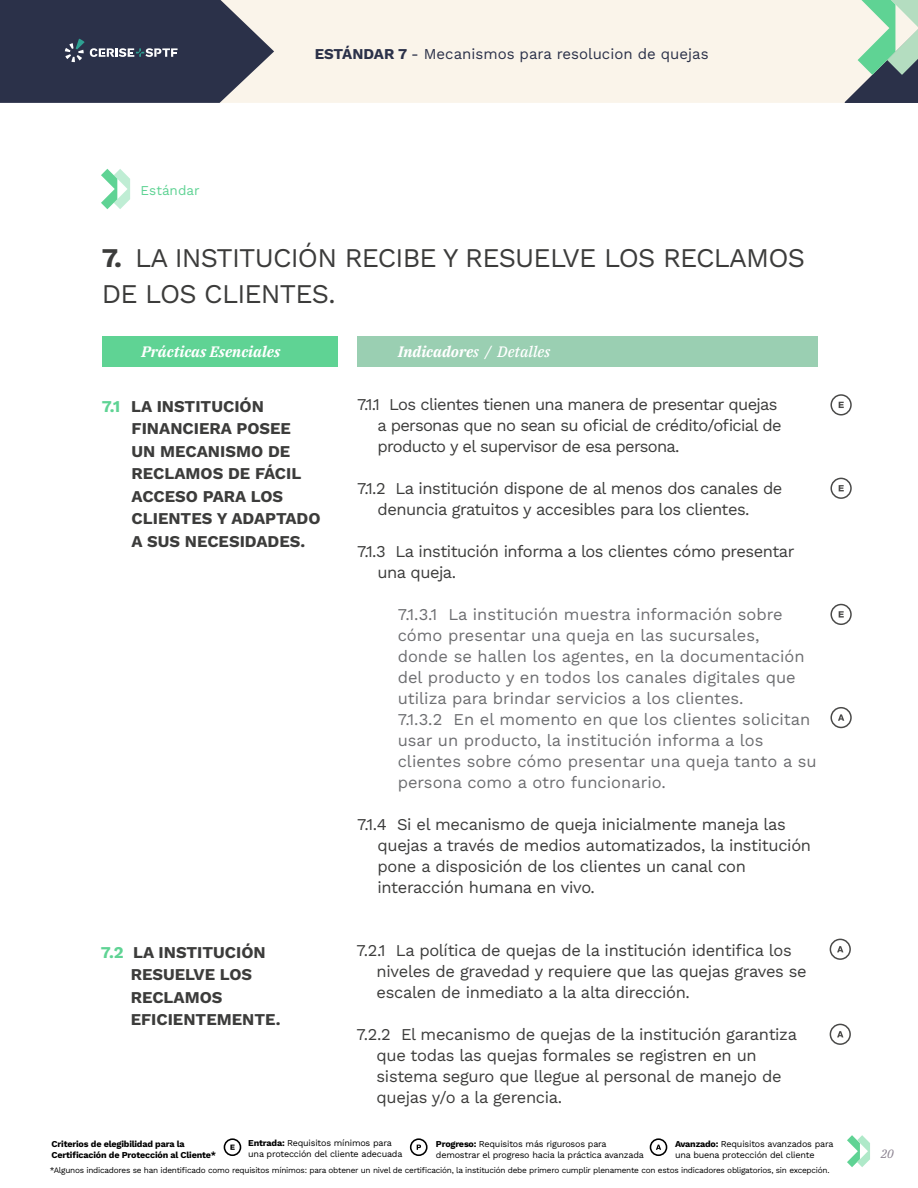
<style>
.page{position:relative;width:918px;height:1188px;background:#fff}
.page>*{position:absolute;margin:0;border:0;box-sizing:border-box;transform-origin:0 0}
.t1{font:27px/36px "Work Sans";letter-spacing:-.03em;color:#3c3c3b}
.t2{font:16.5px/21px "Work Sans";letter-spacing:-.02em;color:#3c3c3b}
.t3{font:16.5px/21px "Work Sans";color:#6d6e71}
.t4{font:700 16.5px/22.5px "Work Sans";color:#3c3c3b}
.t5{font:16.5px/21px "Work Sans";letter-spacing:-.04em;color:#3c3c3b}
.t6{font:15px "Work Sans";color:#2b3149}
.t7{font:italic 700 15px "IBM Plex Serif";color:#fff}
.t8{font:13.5px "Work Sans";color:#5fd394}
.t9{font:italic 12px "IBM Plex Serif Text";color:#8d8492}
.t10{font:9px/10.8px "Work Sans";letter-spacing:-.02em;color:#000}
.t11{font:700 9px/10.8px "Work Sans";letter-spacing:-.02em;color:#000}
.t12{font:8.25px "Work Sans";letter-spacing:-.03em;color:#000}
.s1{font-weight:700}
.s2{font-weight:500}
.s3{color:#5fd394}
</style>
<div class="page">
<div style="left:274px;top:0;width:553px;height:103px;background:#faf4ea"></div>
<svg style="left:827px;top:0;width:91px;height:103px"></svg>
<svg style="left:0;top:0;width:274px;height:103px"></svg>
<svg style="left:847px;top:1135px;width:23px;height:32px"></svg>
<div style="left:224px;top:1138px;width:17px;height:18px;border:2px solid #000;border-radius:50%"></div>
<svg style="left:230px;top:1145px;width:5px;height:5px"></svg>
<svg style="left:411px;top:1139px;width:16px;height:16px"></svg>
<div style="left:410px;top:1138px;width:18px;height:18px;border:2px solid #000;border-radius:50%"></div>
<svg style="left:417px;top:1145px;width:4px;height:5px"></svg>
<div style="left:650px;top:1138px;width:17px;height:18px;border:2px solid #000;border-radius:50%"></div>
<svg style="left:656px;top:1145px;width:5px;height:5px"></svg>
<svg style="left:831px;top:395px;width:20px;height:20px"></svg>
<div style="left:830px;top:394px;width:22px;height:22px;border:2px solid #4a4a49;border-radius:50%"></div>
<svg style="left:839px;top:402px;width:5px;height:6px"></svg>
<svg style="left:831px;top:478px;width:20px;height:20px"></svg>
<div style="left:830px;top:478px;width:22px;height:21px;border:2px solid #4a4a49;border-radius:50%"></div>
<svg style="left:839px;top:485px;width:5px;height:6px"></svg>
<div style="left:830px;top:604px;width:22px;height:21px;border:2px solid #4a4a49;border-radius:50%"></div>
<svg style="left:839px;top:611px;width:5px;height:7px"></svg>
<div style="left:830px;top:707px;width:22px;height:21px;border:2px solid #4a4a49;border-radius:50%"></div>
<svg style="left:838px;top:714px;width:6px;height:7px"></svg>
<div style="left:830px;top:939px;width:21px;height:21px;border:2px solid #4a4a49;border-radius:50%"></div>
<svg style="left:837px;top:946px;width:6px;height:6px"></svg>
<div style="left:830px;top:1024px;width:21px;height:21px;border:2px solid #4a4a49;border-radius:50%"></div>
<svg style="left:837px;top:1031px;width:6px;height:6px"></svg>
<svg style="left:101px;top:169px;width:29px;height:40px"></svg>
<div style="left:357px;top:337px;width:461px;height:30px;background:#9acfb2"></div>
<div style="left:103px;top:337px;width:235px;height:30px;background:#5fd394"></div>
<p class="t6" style="left:315px;top:42px;width:395px"><span class="s1">ESTÁNDAR 7</span> - Mecanismos para resolucion de quejas</p>
<p class="t8" style="left:141px;top:180px;width:60px">Estándar</p>
<h1 class="t1" style="left:102px;top:239px;width:705px"><span class="s1">7.</span> LA INSTITUCIÓN RECIBE Y RESUELVE LOS RECLAMOS<br>DE LOS CLIENTES.</h1>
<p class="t7" style="left:141px;top:340px;width:140px">Prácticas Esenciales</p>
<p class="t7" style="left:398px;top:340px;width:154px">Indicadore<span class="s2">s / Detalles</span></p>
<p class="t4" style="left:132px;top:394px;width:191px;text-indent:-30px"><span class="s3">7.1</span> LA INSTITUCIÓN<br>FINANCIERA POSEE<br>UN MECANISMO DE<br>RECLAMOS DE FÁCIL<br>ACCESO PARA LOS<br>CLIENTES Y ADAPTADO<br>A SUS NECESIDADES.</p>
<p class="t4" style="left:131px;top:940px;width:151px;text-indent:-30px"><span class="s3">7.2</span> LA INSTITUCIÓN<br>RESUELVE LOS<br>RECLAMOS<br>EFICIENTEMENTE.</p>
<p class="t5" style="left:378px;top:393px;width:406px;text-indent:-20px">7.1.1 Los clientes tienen una manera de presentar quejas a personas que no sean su oficial de crédito/oficial de producto y el supervisor de esa persona.</p>
<p class="t2" style="left:378px;top:477px;width:406px;text-indent:-20px">7.1.2 La institución dispone de al menos dos canales de denuncia gratuitos y accesibles para los clientes.</p>
<p class="t2" style="left:378px;top:540px;width:418px;text-indent:-20px">7.1.3 La institución informa a los clientes cómo presentar una queja.</p>
<p class="t3" style="left:398px;top:603px;width:420px">7.1.3.1 La institución muestra información sobre cómo presentar una queja en las sucursales,<br>donde se hallen los agentes, en la documentación del producto y en todos los canales digitales que utiliza para brindar servicios a los clientes.<br>7.1.3.2 En el momento en que los clientes solicitan usar un producto, la institución informa a los clientes sobre cómo presentar una queja tanto a su persona como a otro funcionario.</p>
<p class="t2" style="left:377px;top:813px;width:435px;text-indent:-20px">7.1.4 Si el mecanismo de queja inicialmente maneja las quejas a través de medios automatizados, la institución pone a disposición de los clientes un canal con interacción humana en vivo.</p>
<p class="t2" style="left:377px;top:939px;width:432px;text-indent:-20px">7.2.1 La política de quejas de la institución identifica los niveles de gravedad y requiere que las quejas graves se escalen de inmediato a la alta dirección.</p>
<p class="t2" style="left:377px;top:1023px;width:422px;text-indent:-20px">7.2.2 El mecanismo de quejas de la institución garantiza que todas las quejas formales se registren en un sistema seguro que llegue al personal de manejo de quejas y/o a la gerencia.</p>
<p class="t11" style="left:52px;top:1138px;width:166px">Criterios de elegibilidad para la<br>Certificación de Protección al Cliente*</p>
<p class="t10" style="left:248px;top:1137px;width:156px"><span class="s1">Entrada:</span> Requisitos mínimos para una protección del cliente adecuada</p>
<p class="t10" style="left:436px;top:1138px;width:210px"><span class="s1">Progreso:</span> Requisitos más rigurosos para demostrar el progreso hacia la práctica avanzada</p>
<p class="t12" style="left:50px;top:1164px;width:781px">*Algunos indicadores se han identificado como requisitos mínimos: para obtener un nivel de certificación, la institución debe primero cumplir plenamente con estos indicadores obligatorios, sin excepción.</p>
<p class="t10" style="left:675px;top:1138px;width:160px"><span class="s1">Avanzado:</span> Requisitos avanzados para una buena protección del cliente</p>
<p class="t9" style="left:881px;top:1145px;width:15px">20</p>
</div>
